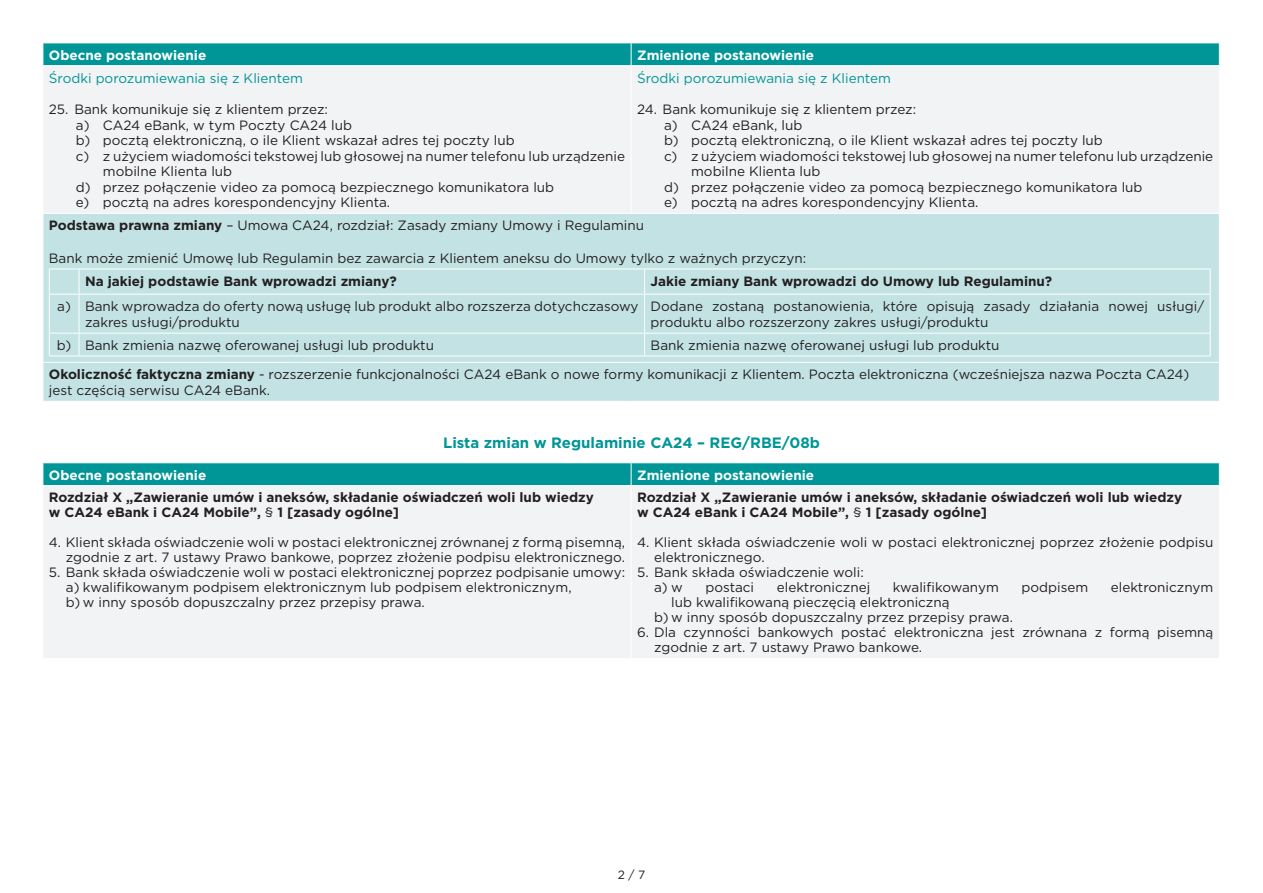
<style>
.page{position:relative;width:1263px;height:893px;background:#fff}
.page>*{position:absolute;margin:0;border:0;box-sizing:border-box;transform-origin:0 0}
.opis_zmia{font:700 15px "Gotham";color:#009597}
.txt_tabela{font:13.5px/16.2px "Gotham";color:#231f20}
.t1{font:700 13.5px/15px "Gotham";color:#231f20}
.t2{font:700 13.5px "Gotham";color:#fff}
.t3{font:13.5px "Gotham";color:#009597}
.t4{font:12px "Gotham";color:#231f20}
.s1{font-weight:700}
.s2{font-weight:400}
</style>
<div class="page">
<div style="left:44px;top:66px;width:1175px;height:147px;background:#f2f3f4"></div>
<div style="left:44px;top:214px;width:1175px;height:187px;background:#c3e2e4"></div>
<div style="left:43px;top:43px;width:1177px;height:22px;background:#009597"></div>
<hr style="left:631px;top:66px;width:1px;height:147px;background:#fff">
<hr style="left:43px;top:362px;width:588px;height:1px;background:#fff">
<hr style="left:631px;top:362px;width:589px;height:1px;background:#fff">
<hr style="left:49px;top:269px;width:30px;height:1px;background:#fff">
<svg style="left:49px;top:269px;width:1px;height:25px"></svg>
<hr style="left:79px;top:269px;width:566px;height:1px;background:#fff">
<svg style="left:79px;top:269px;width:1px;height:25px"></svg>
<hr style="left:645px;top:269px;width:565px;height:1px;background:#fff">
<svg style="left:644px;top:269px;width:1px;height:25px"></svg>
<svg style="left:1210px;top:269px;width:1px;height:25px"></svg>
<hr style="left:49px;top:294px;width:30px;height:1px;background:#fff">
<hr style="left:49px;top:295px;width:1px;height:38px;background:#fff">
<hr style="left:79px;top:294px;width:566px;height:1px;background:#fff">
<hr style="left:79px;top:295px;width:1px;height:38px;background:#fff">
<hr style="left:645px;top:294px;width:565px;height:1px;background:#fff">
<hr style="left:644px;top:295px;width:1px;height:38px;background:#fff">
<hr style="left:1210px;top:295px;width:1px;height:38px;background:#fff">
<hr style="left:49px;top:333px;width:30px;height:1px;background:#fff">
<svg style="left:49px;top:334px;width:1px;height:22px"></svg>
<hr style="left:79px;top:333px;width:566px;height:1px;background:#fff">
<svg style="left:79px;top:334px;width:1px;height:22px"></svg>
<hr style="left:645px;top:333px;width:565px;height:1px;background:#fff">
<svg style="left:644px;top:334px;width:1px;height:22px"></svg>
<svg style="left:1210px;top:334px;width:1px;height:22px"></svg>
<hr style="left:49px;top:356px;width:30px;height:1px;background:#fff">
<hr style="left:79px;top:356px;width:566px;height:1px;background:#fff">
<hr style="left:645px;top:356px;width:565px;height:1px;background:#fff">
<div style="left:44px;top:486px;width:1175px;height:172px;background:#f2f3f4"></div>
<div style="left:43px;top:463px;width:1177px;height:22px;background:#009597"></div>
<hr style="left:631px;top:486px;width:1px;height:172px;background:#fff">
<p class="t2" style="left:49px;top:46px;width:159px">Obecne postanowienie</p>
<p class="t2" style="left:637px;top:46px;width:179px">Zmienione postanowienie</p>
<p class="t3" style="left:49px;top:69px;width:255px">Środki porozumiewania się z Klientem</p>
<p class="txt_tabela" style="left:49px;top:101px;width:281px">25. Bank komunikuje się z klientem przez:</p>
<p class="txt_tabela" style="left:76px;top:117px;width:278px">a) CA24 eBank, w tym Poczty CA24 lub</p>
<p class="txt_tabela" style="left:76px;top:132px;width:440px">b) pocztą elektroniczną, o ile Klient wskazał adres tej poczty lub</p>
<p class="txt_tabela" style="left:103px;top:148px;width:524px;line-height:15.5px;text-indent:-27px">c) z użyciem wiadomości tekstowej lub głosowej na numer telefonu lub urządzenie mobilne Klienta lub</p>
<p class="txt_tabela" style="left:76px;top:179px;width:480px">d) przez połączenie video za pomocą bezpiecznego komunikatora lub</p>
<p class="txt_tabela" style="left:76px;top:194px;width:316px">e) pocztą na adres korespondencyjny Klienta.</p>
<p class="t3" style="left:637px;top:69px;width:255px">Środki porozumiewania się z Klientem</p>
<p class="txt_tabela" style="left:637px;top:101px;width:281px">24. Bank komunikuje się z klientem przez:</p>
<p class="txt_tabela" style="left:664px;top:117px;width:140px">a) CA24 eBank, lub</p>
<p class="txt_tabela" style="left:664px;top:132px;width:440px">b) pocztą elektroniczną, o ile Klient wskazał adres tej poczty lub</p>
<p class="txt_tabela" style="left:691px;top:148px;width:524px;line-height:15.5px;text-indent:-27px">c) z użyciem wiadomości tekstowej lub głosowej na numer telefonu lub urządzenie mobilne Klienta lub</p>
<p class="txt_tabela" style="left:664px;top:179px;width:480px">d) przez połączenie video za pomocą bezpiecznego komunikatora lub</p>
<p class="txt_tabela" style="left:664px;top:194px;width:316px">e) pocztą na adres korespondencyjny Klienta.</p>
<p class="txt_tabela" style="left:49px;top:217px;width:597px"><span class="s1">Podstawa prawna zmiany</span> – Umowa CA24, rozdział: Zasady zmiany Umowy i Regulaminu</p>
<p class="txt_tabela" style="left:49px;top:249px;width:759px">Bank może zmienić Umowę lub Regulamin bez zawarcia z Klientem aneksu do Umowy tylko z ważnych przyczyn:</p>
<p class="t1" style="left:85px;top:273px;width:313px">Na jakiej podstawie Bank wprowadzi zmiany?</p>
<p class="t1" style="left:651px;top:273px;width:403px">Jakie zmiany Bank wprowadzi do Umowy lub Regulaminu?</p>
<p class="txt_tabela" style="left:57px;top:298px;width:15px">a)</p>
<p class="txt_tabela" style="left:85px;top:298px;width:555px">Bank wprowadza do oferty nową usługę lub produkt albo rozszerza dotychczasowy zakres usługi/produktu</p>
<p class="txt_tabela" style="left:651px;top:298px;width:555px">Dodane zostaną postanowienia, które opisują zasady działania nowej usługi/ produktu albo rozszerzony zakres usługi/produktu</p>
<p class="txt_tabela" style="left:57px;top:337px;width:16px">b)</p>
<p class="txt_tabela" style="left:85px;top:337px;width:350px">Bank zmienia nazwę oferowanej usługi lub produktu</p>
<p class="txt_tabela" style="left:651px;top:337px;width:350px">Bank zmienia nazwę oferowanej usługi lub produktu</p>
<p class="txt_tabela" style="left:49px;top:366px;width:1142px"><span class="s1">Okoliczność faktyczna zmiany</span> - rozszerzenie funkcjonalności CA24 eBank o nowe formy komunikacji z Klientem. Poczta elektroniczna (wcześniejsza nazwa Poczta CA24) jest częścią serwisu CA24 eBank.</p>
<p class="opis_zmia" style="left:443px;top:433px;width:378px">Lista zmian w Regulaminie CA24 – REG/RBE/08b</p>
<p class="t2" style="left:49px;top:466px;width:159px">Obecne postanowienie</p>
<p class="t2" style="left:637px;top:466px;width:179px">Zmienione postanowienie</p>
<p class="t1" style="left:49px;top:490px;width:546px">Rozdział X „Zawieranie umów i aneksów, składanie oświadczeń woli lub wiedzy w CA24 eBank i CA24 Mobile”, <span class="s2">§</span> 1 [zasady ogólne]</p>
<p class="txt_tabela" style="left:49px;top:535px;width:578px;line-height:15px;text-align:right">4. Klient składa oświadczenie woli w postaci elektronicznej zrównanej z formą pisemną, zgodnie z art. 7 ustawy Prawo bankowe, poprzez złożenie podpisu elektronicznego.</p>
<p class="txt_tabela" style="left:49px;top:564px;width:578px">5. Bank składa oświadczenie woli w postaci elektronicznej poprzez podpisanie umowy:</p>
<p class="txt_tabela" style="left:66px;top:579px;width:507px">a) kwalifikowanym podpisem elektronicznym lub podpisem elektronicznym,</p>
<p class="txt_tabela" style="left:66px;top:594px;width:360px">b) w inny sposób dopuszczalny przez przepisy prawa.</p>
<p class="t1" style="left:637px;top:490px;width:546px">Rozdział X „Zawieranie umów i aneksów, składanie oświadczeń woli lub wiedzy w CA24 eBank i CA24 Mobile”, <span class="s2">§</span> 1 [zasady ogólne]</p>
<p class="txt_tabela" style="left:654px;top:535px;width:561px;line-height:15px;text-indent:-17px">4. Klient składa oświadczenie woli w postaci elektronicznej poprzez złożenie podpisu elektronicznego.</p>
<p class="txt_tabela" style="left:637px;top:564px;width:228px">5. Bank składa oświadczenie woli:</p>
<p class="txt_tabela" style="left:654px;top:579px;width:30px">a) w</p>
<p class="txt_tabela" style="left:705px;top:579px;width:50px">postaci</p>
<p class="txt_tabela" style="left:777px;top:579px;width:95px">elektronicznej</p>
<p class="txt_tabela" style="left:893px;top:579px;width:108px">kwalifikowanym</p>
<p class="txt_tabela" style="left:1021px;top:579px;width:68px">podpisem</p>
<p class="txt_tabela" style="left:1111px;top:579px;width:104px">elektronicznym</p>
<p class="txt_tabela" style="left:671px;top:594px;width:280px">lub kwalifikowaną pieczęcią elektroniczną</p>
<p class="txt_tabela" style="left:654px;top:609px;width:360px">b) w inny sposób dopuszczalny przez przepisy prawa.</p>
<p class="txt_tabela" style="left:654px;top:625px;width:561px;line-height:15px;text-indent:-17px">6. Dla czynności bankowych postać elektroniczna jest zrównana z formą pisemną zgodnie z art. 7 ustawy Prawo bankowe.</p>
<p class="t4" style="left:618px;top:867px;width:29px">2 / 7</p>
</div>
